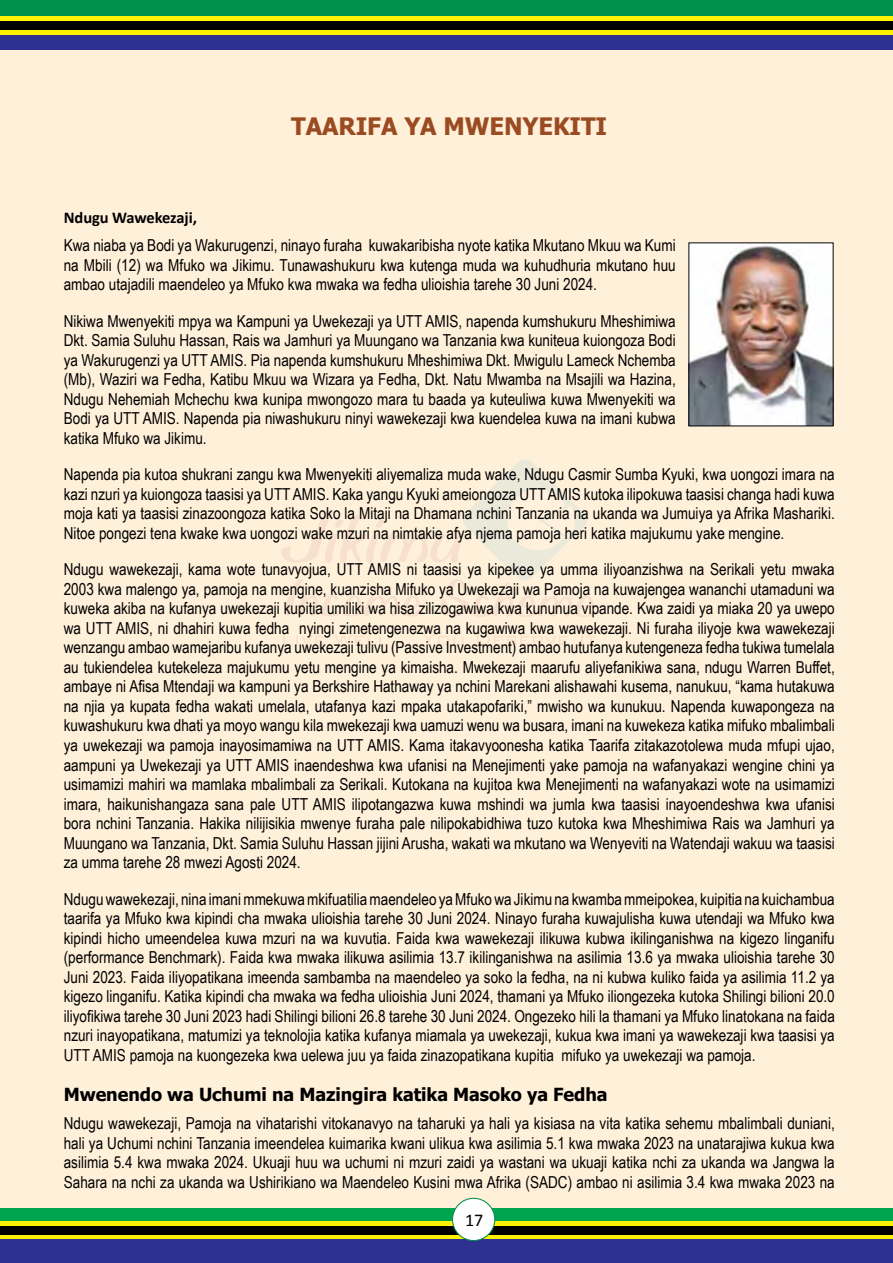
<style>
.page{position:relative;width:893px;height:1263px;background:#ffefd6}
.page>*{position:absolute;margin:0;border:0;box-sizing:border-box;transform-origin:0 0}
.t1{font:700 24px "Tahoma";letter-spacing:-.005em;color:#9b4b22}
.t2{font:700 18px "Tahoma";letter-spacing:-.005em;color:#000}
.t3{font:18px "Calibri";color:#000}
.t4{font:16.5px/19.5px "Arial Narrow";color:#000;text-align:justify}
.t5{font:700 16.5px "Calibri";letter-spacing:-.005em;color:#000}
</style>
<div class="page">
<svg style="left:283px;top:634px;width:41px;height:11px"></svg>
<svg style="left:335px;top:634px;width:53px;height:11px"></svg>
<svg style="left:416px;top:634px;width:47px;height:11px"></svg>
<svg style="left:477px;top:634px;width:91px;height:11px"></svg>
<svg style="left:581px;top:634px;width:15px;height:11px"></svg>
<svg style="left:281px;top:459px;width:314px;height:158px"></svg>
<div style="left:0;top:0;width:893px;height:17px;background:#008f4c"></div>
<svg style="left:0;top:17px;width:893px;height:5px;background:#ccc000"></svg>
<div style="left:0;top:29px;width:893px;height:6px;background:#fff100"></div>
<div style="left:0;top:22px;width:893px;height:8px;background:#000"></div>
<div style="left:0;top:35px;width:893px;height:15px;background:#2e3092"></div>
<div style="left:0;top:1208px;width:893px;height:13px;background:#00a550"></div>
<div style="left:0;top:1221px;width:893px;height:6px;background:#fff100"></div>
<svg style="left:0;top:1234px;width:893px;height:5px;background:#cbc000"></svg>
<div style="left:0;top:1226px;width:893px;height:8px;background:#000"></div>
<div style="left:0;top:1239px;width:893px;height:24px;background:#2e3092"></div>
<div style="left:452px;top:1198px;width:43px;height:42px;background:#fff;border-radius:50%"></div>
<div style="left:452px;top:1198px;width:43px;height:43px;border:1px solid #008f4c;border-radius:50%"></div>
<img style="left:690px;top:244px;width:141px;height:180px">
<h1 class="t1" style="left:291px;top:110px;width:31px">Taari</h1>
<h1 class="t1" style="left:367px;top:110px;width:200px">fa ya Mwenyekiti</h1>
<p class="t5" style="left:64px;top:207px;width:135px">Ndugu Wawekezaji,</p>
<p class="t4" style="left:64px;top:235px;width:613px">Kwa niaba ya Bodi ya Wakurugenzi, ninayo furaha kuwakaribisha nyote katika Mkutano Mkuu wa Kumi na Mbili (12) wa Mfuko wa Jikimu. Tunawashukuru kwa kutenga muda wa kuhudhuria mkutano huu ambao utajadili maendeleo ya Mfuko kwa mwaka wa fedha ulioishia tarehe 30 Juni 2024.</p>
<p class="t4" style="left:64px;top:311px;width:613px">Nikiwa Mwenyekiti mpya wa Kampuni ya Uwekezaji ya UTT AMIS, napenda kumshukuru Mheshimiwa Dkt. Samia Suluhu Hassan, Rais wa Jamhuri ya Muungano wa Tanzania kwa kuniteua kuiongoza Bodi ya Wakurugenzi ya UTT AMIS. Pia napenda kumshukuru Mheshimiwa Dkt. Mwigulu Lameck Nchemba (Mb), Waziri wa Fedha, Katibu Mkuu wa Wizara ya Fedha, Dkt. Natu Mwamba na Msajili wa Hazina, Ndugu Nehemiah Mchechu kwa kunipa mwongozo mara tu baada ya kuteuliwa kuwa Mwenyekiti wa Bodi ya UTT AMIS. Napenda pia niwashukuru ninyi wawekezaji kwa kuendelea kuwa na imani kubwa katika Mfuko wa Jikimu.</p>
<p class="t4" style="left:64px;top:464px;width:772px">Napenda pia kutoa shukrani zangu kwa Mwenyekiti aliyemaliza muda wake, Ndugu Casmir Sumba Kyuki, kwa uongozi imara na kazi nzuri ya kuiongoza taasisi ya UTT AMIS. Kaka yangu Kyuki ameiongoza UTT AMIS kutoka ilipokuwa taasisi changa hadi kuwa moja kati ya taasisi zinazoongoza katika Soko la Mitaji na Dhamana nchini Tanzania na ukanda wa Jumuiya ya Afrika Mashariki.<br>Nitoe pongezi tena kwake kwa uongozi wake mzuri na nimtakie afya njema pamoja heri katika majukumu yake mengine.</p>
<p class="t4" style="left:64px;top:559px;width:772px">Ndugu wawekezaji, kama wote tunavyojua, UTT AMIS ni taasisi ya kipekee ya umma iliyoanzishwa na Serikali yetu mwaka 2003 kwa malengo ya, pamoja na mengine, kuanzisha Mifuko ya Uwekezaji wa Pamoja na kuwajengea wananchi utamaduni wa kuweka akiba na kufanya uwekezaji kupitia umiliki wa hisa zilizogawiwa kwa kununua vipande. Kwa zaidi ya miaka 20 ya uwepo wa UTT AMIS, ni dhahiri kuwa fedha nyingi zimetengenezwa na kugawiwa kwa wawekezaji. Ni furaha iliyoje kwa wawekezaji wenzangu ambao wamejaribu kufanya uwekezaji tulivu (Passive Investment) ambao hutufanya kutengeneza fedha tukiwa tumelala au tukiendelea kutekeleza majukumu yetu mengine ya kimaisha. Mwekezaji maarufu aliyefanikiwa sana, ndugu Warren Buffet, ambaye ni Afisa Mtendaji wa kampuni ya Berkshire Hathaway ya nchini Marekani alishawahi kusema, nanukuu, “kama hutakuwa na njia ya kupata fedha wakati umelala, utafanya kazi mpaka utakapofariki,” mwisho wa kunukuu. Napenda kuwapongeza na kuwashukuru kwa dhati ya moyo wangu kila mwekezaji kwa uamuzi wenu wa busara, imani na kuwekeza katika mifuko mbalimbali ya uwekezaji wa pamoja inayosimamiwa na UTT AMIS. Kama itakavyoonesha katika Taarifa zitakazotolewa muda mfupi ujao, aampuni ya Uwekezaji ya UTT AMIS inaendeshwa kwa ufanisi na Menejimenti yake pamoja na wafanyakazi wengine chini ya usimamizi mahiri wa mamlaka mbalimbali za Serikali. Kutokana na kujitoa kwa Menejimenti na wafanyakazi wote na usimamizi imara, haikunishangaza sana pale UTT AMIS ilipotangazwa kuwa mshindi wa jumla kwa taasisi inayoendeshwa kwa ufanisi bora nchini Tanzania. Hakika nilijisikia mwenye furaha pale nilipokabidhiwa tuzo kutoka kwa Mheshimiwa Rais wa Jamhuri ya Muungano wa Tanzania, Dkt. Samia Suluhu Hassan jijini Arusha, wakati wa mkutano wa Wenyeviti na Watendaji wakuu wa taasisi za umma tarehe 28 mwezi Agosti 2024.</p>
<p class="t4" style="left:64px;top:888px;width:772px">Ndugu wawekezaji, nina imani mmekuwa mkifuatilia maendeleo ya Mfuko wa Jikimu na kwamba mmeipokea, kuipitia na kuichambua taarifa ya Mfuko kwa kipindi cha mwaka ulioishia tarehe 30 Juni 2024. Ninayo furaha kuwajulisha kuwa utendaji wa Mfuko kwa kipindi hicho umeendelea kuwa mzuri na wa kuvutia. Faida kwa wawekezaji ilikuwa kubwa ikilinganishwa na kigezo linganifu (performance Benchmark). Faida kwa mwaka ilikuwa asilimia 13.7 ikilinganishwa na asilimia 13.6 ya mwaka ulioishia tarehe 30<br>Juni 2023. Faida iliyopatikana imeenda sambamba na maendeleo ya soko la fedha, na ni kubwa kuliko faida ya asilimia 11.2 ya kigezo linganifu. Katika kipindi cha mwaka wa fedha ulioishia Juni 2024, thamani ya Mfuko iliongezeka kutoka Shilingi bilioni 20.0 iliyofikiwa tarehe 30 Juni 2023 hadi Shilingi bilioni 26.8 tarehe 30 Juni 2024. Ongezeko hili la thamani ya Mfuko linatokana na faida nzuri inayopatikana, matumizi ya teknolojia katika kufanya miamala ya uwekezaji, kukua kwa imani ya wawekezaji kwa taasisi ya UTT AMIS pamoja na kuongezeka kwa uelewa juu ya faida zinazopatikana kupitia mifuko ya uwekezaji wa pamoja.</p>
<p class="t2" style="left:64px;top:1082px;width:545px">Mwenendo wa Uchumi na Mazingira katika Masoko ya Fedha</p>
<p class="t4" style="left:64px;top:1113px;width:772px">Ndugu wawekezaji, Pamoja na vihatarishi vitokanavyo na taharuki ya hali ya kisiasa na vita katika sehemu mbalimbali duniani, hali ya Uchumi nchini Tanzania imeendelea kuimarika kwani ulikua kwa asilimia 5.1 kwa mwaka 2023 na unatarajiwa kukua kwa asilimia 5.4 kwa mwaka 2024. Ukuaji huu wa uchumi ni mzuri zaidi ya wastani wa ukuaji katika nchi za ukanda wa Jangwa la Sahara na nchi za ukanda wa Ushirikiano wa Maendeleo Kusini mwa Afrika (SADC) ambao ni asilimia 3.4 kwa mwaka 2023 na</p>
<p class="t3" style="left:465px;top:1208px;width:20px">17</p>
</div>
